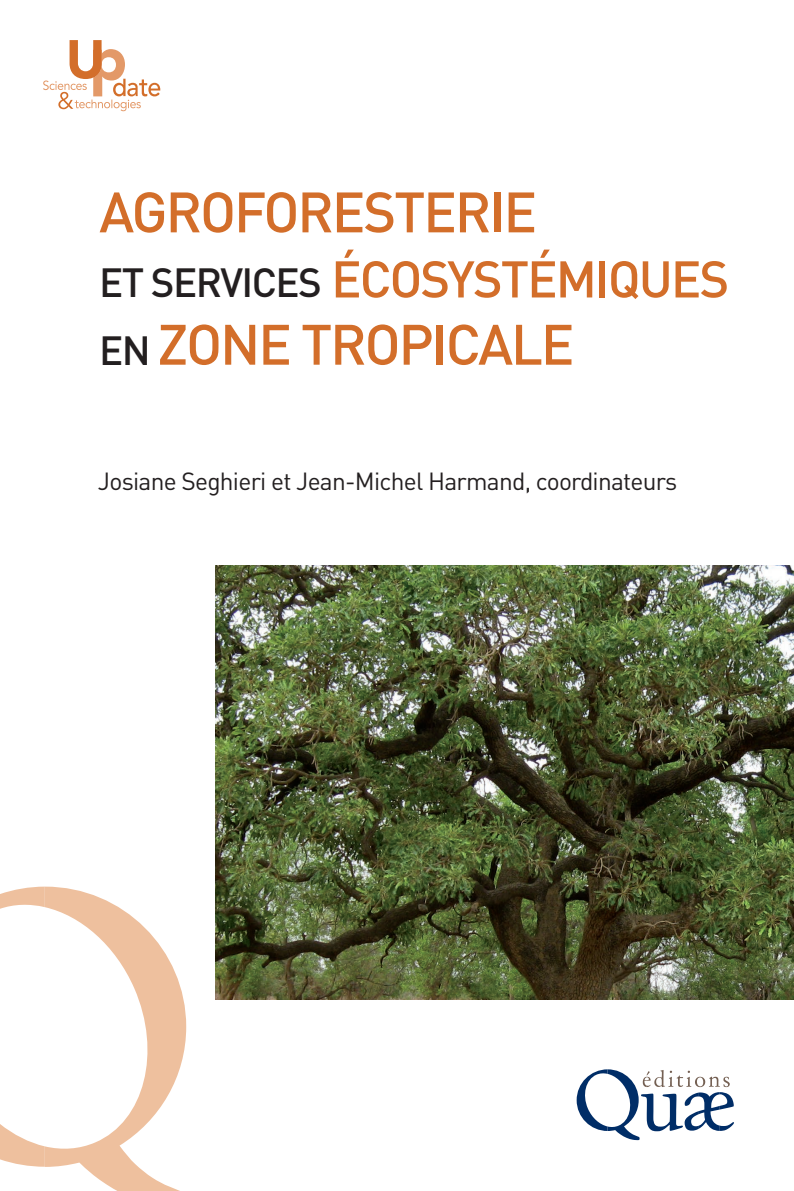
<style>
.page{position:relative;width:794px;height:1191px;background:#fff}
.page>*{position:absolute;margin:0;border:0;box-sizing:border-box;transform-origin:0 0}
.t1{font:500 56px "DIN";letter-spacing:-.04em;color:#d36e2a}
.t2{font:500 50.75px "DIN";letter-spacing:-.04em;color:#d36e2a}
.t3{font:24.5px "DIN";letter-spacing:-.03em;color:#231f20}
.s1{font-size:40.25px;color:#231f20}
</style>
<div class="page">
<svg style="left:45px;top:886px;width:142px;height:305px"></svg>
<svg style="left:0;top:886px;width:45px;height:23px"></svg>
<svg style="left:0;top:1124px;width:45px;height:42px"></svg>
<svg style="left:43px;top:40px;width:117px;height:71px"></svg>
<svg style="left:576px;top:1069px;width:158px;height:71px"></svg>
<img style="left:215px;top:565px;width:579px;height:435px">
<h1 class="t1" style="left:99px;top:176px;width:439px">AGROFORESTERIE</h1>
<h2 class="t2" style="left:99px;top:247px;width:631px"><span class="s1">ET SERVICES</span> ÉCOSYSTÉMIQUES</h2>
<h1 class="t1" style="left:99px;top:309px;width:477px"><span class="s1">EN</span> ZONE TROPICALE</h1>
<p class="t3" style="left:98px;top:466px;width:581px">Josiane Seghieri et Jean-Michel Harmand, coordinateurs</p>
</div>
